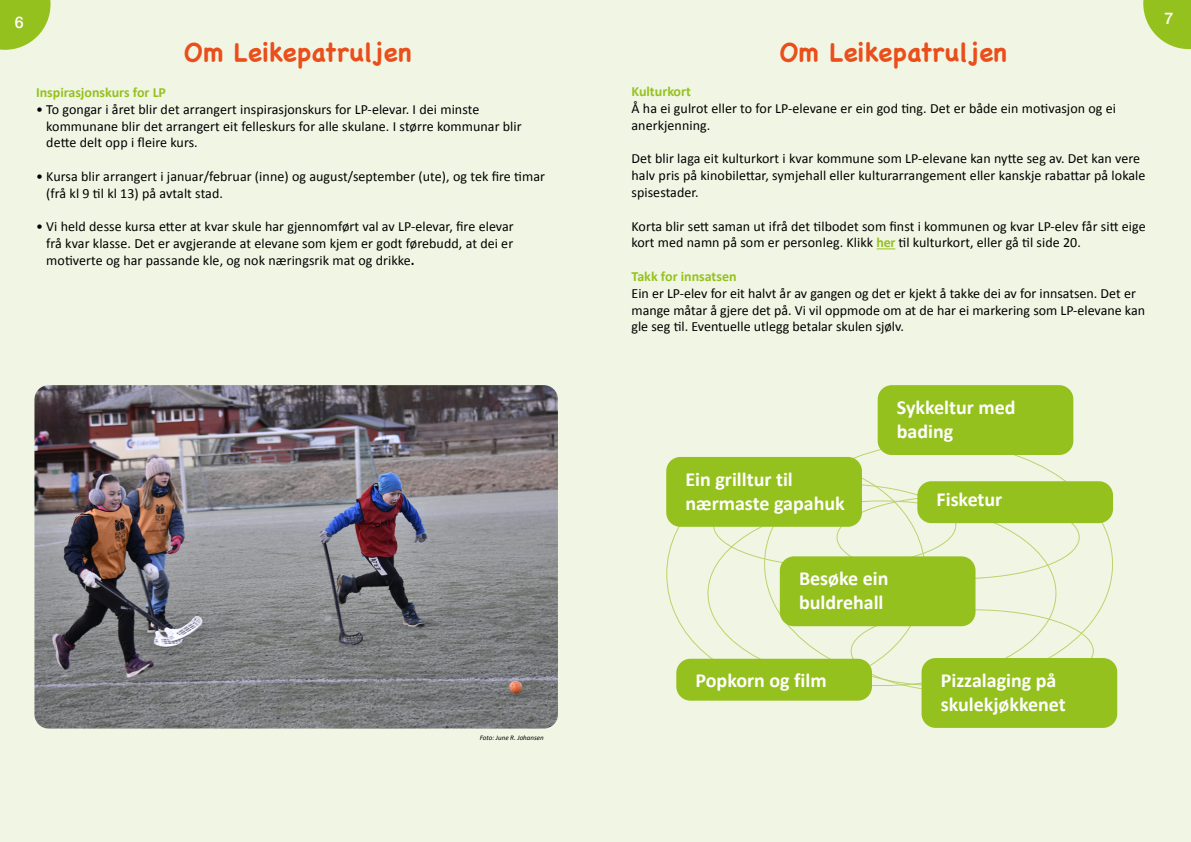
<style>
.page{position:relative;width:1191px;height:842px;background:#f1f6e4}
.page>*{position:absolute;margin:0;border:0;box-sizing:border-box;transform-origin:0 0}
.t1{font:700 26px "Chalkboard SE";color:#e94e1b}
.t2{font:700 20px/24px "Calibri";color:#fff}
.t3{font:500 16px "Helvetica Neue";color:#fff}
.t4{font:14px/16.8px "Calibri";letter-spacing:.005em;color:#000}
.t5{font:700 14px "Calibri";color:#95c11f}
.t6{font:italic 7px "Calibri";color:#000}
.s1{font-weight:700;color:#95c11f}
.s2{font-weight:700}
</style>
<div class="page">
<img style="left:34px;top:385px;width:524px;height:344px">
<svg style="left:0;top:0;width:51px;height:50px"></svg>
<svg style="left:1143px;top:0;width:48px;height:49px"></svg>
<div style="left:666px;top:457px;width:196px;height:70px;background:#95c11f;border-radius:14px"></div>
<div style="left:921px;top:658px;width:196px;height:70px;background:#95c11f;border-radius:14px"></div>
<div style="left:676px;top:659px;width:196px;height:42px;background:#95c11f;border-radius:14px"></div>
<div style="left:780px;top:556px;width:195px;height:70px;background:#95c11f;border-radius:14px"></div>
<div style="left:917px;top:481px;width:196px;height:42px;background:#95c11f;border-radius:14px"></div>
<svg style="left:876px;top:248px;width:19px;height:1px"></svg>
<div style="left:877px;top:385px;width:196px;height:70px;background:#95c11f;border-radius:14px"></div>
<p class="t3" style="left:15px;top:9px;width:10px">6</p>
<p class="t3" style="left:1164px;top:6px;width:10px">7</p>
<h1 class="t1" style="left:184px;top:37px;width:229px">Om Leikepatruljen</h1>
<h1 class="t1" style="left:779px;top:37px;width:229px">Om Leikepatruljen</h1>
<p class="t5" style="left:631px;top:82px;width:61px">Kulturkort</p>
<p class="t4" style="left:631px;top:99px;width:486px">Å ha ei gulrot eller to for LP-elevane er ein god ting. Det er både ein motivasjon og ei anerkjenning.</p>
<p class="t4" style="left:631px;top:150px;width:515px">Det blir laga eit kulturkort i kvar kommune som LP-elevane kan nytte seg av. Det kan vere halv pris på kinobilettar, symjehall eller kulturarrangement eller kanskje rabattar på lokale spisestader.</p>
<p class="t4" style="left:631px;top:217px;width:516px">Korta blir sett saman ut ifrå det tilbodet som finst i kommunen og kvar LP-elev får sitt eige kort med namn på som er personleg. Klikk <span class="s1">her</span> til kulturkort, eller gå til side 20.</p>
<p class="t5" style="left:631px;top:266px;width:107px">Takk for innsatsen</p>
<p class="t4" style="left:631px;top:284px;width:515px">Ein er LP-elev for eit halvt år av gangen og det er kjekt å takke dei av for innsatsen. Det er mange måtar å gjere det på. Vi vil oppmode om at de har ei markering som LP-elevane kan gle seg til. Eventuelle utlegg betalar skulen sjølv.</p>
<p class="t5" style="left:36px;top:82px;width:132px">Inspirasjonskurs for LP</p>
<p class="t4" style="left:46px;top:100px;width:477px;text-indent:-10px">• To gongar i året blir det arrangert inspirasjonskurs for LP-elevar. I dei minste kommunane blir det arrangert eit felleskurs for alle skulane. I større kommunar blir dette delt opp i fleire kurs.</p>
<p class="t4" style="left:46px;top:168px;width:500px;text-indent:-10px">• Kursa blir arrangert i januar/februar (inne) og august/september (ute), og tek fire timar (frå kl 9 til kl 13) på avtalt stad.</p>
<p class="t4" style="left:46px;top:218px;width:469px;text-align:justify;text-indent:-10px">• Vi held desse kursa etter at kvar skule har gjennomført val av LP-elevar, fire elevar frå kvar klasse. Det er avgjerande at elevane som kjem er godt førebudd, at dei er motiverte og har passande kle, og nok næringsrik mat og drikke<span class="s2">.</span></p>
<p class="t6" style="left:480px;top:733px;width:65px">Foto: June R. Johansen</p>
<h2 class="t2" style="left:685px;top:466px;width:161px">Ein grilltur til nærmaste gapahuk</h2>
<h2 class="t2" style="left:897px;top:394px;width:120px">Sykkeltur med bading</h2>
<h2 class="t2" style="left:936px;top:486px;width:67px">Fisketur</h2>
<h2 class="t2" style="left:799px;top:565px;width:91px">Besøke ein buldrehall</h2>
<h2 class="t2" style="left:695px;top:668px;width:133px">Popkorn og film</h2>
<h2 class="t2" style="left:940px;top:667px;width:126px">Pizzalaging på skulekjøkkenet</h2>
</div>
